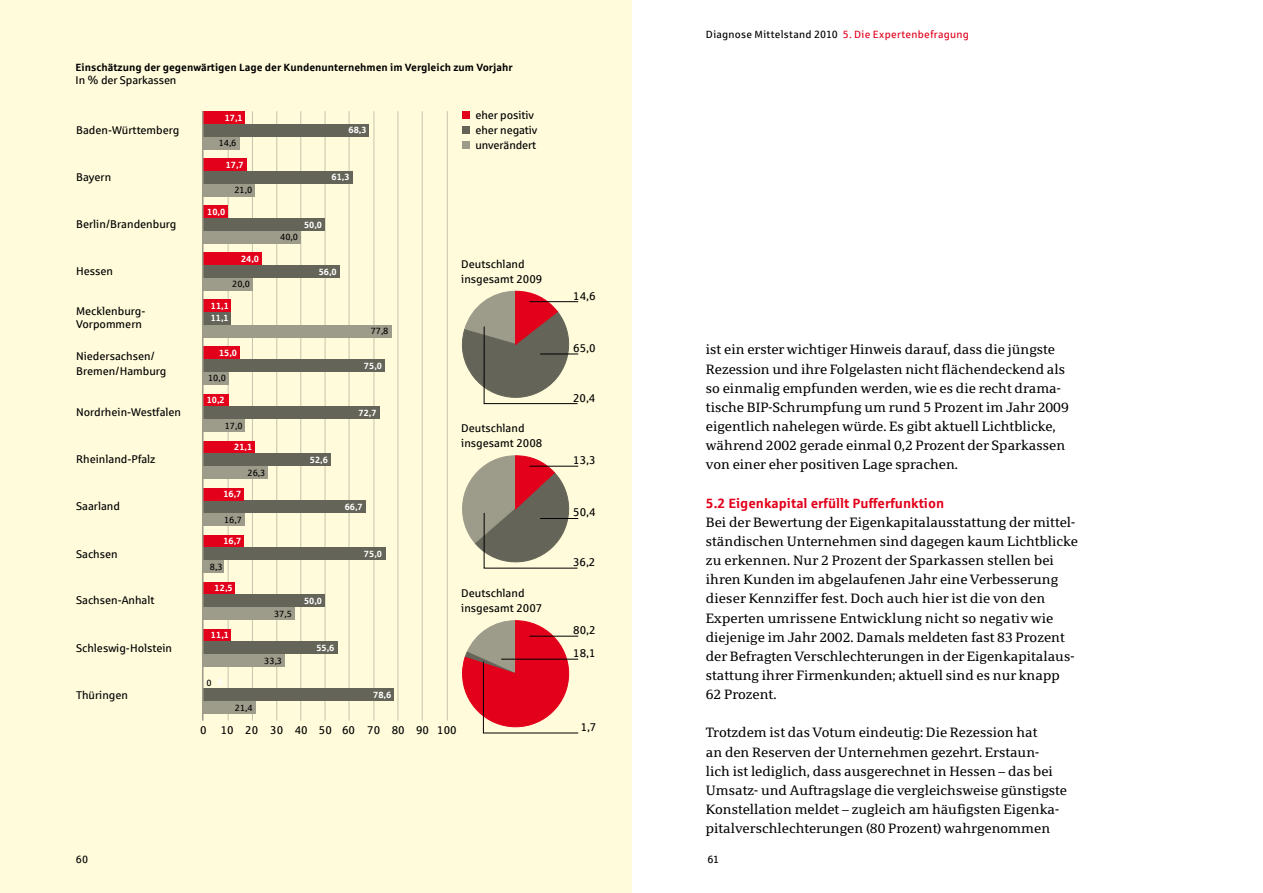
<style>
.page{position:relative;width:1263px;height:893px;background:#fff}
.page>*{position:absolute;margin:0;border:0;box-sizing:border-box;transform-origin:0 0}
.t1{font:13.5px/19.2px "Sparkasse Serif";color:#000}
.t2{font:700 13.5px "Sparkasse Rg";color:#e2001a}
.t3{font:11.25px/14.9px "Sparkasse Rg";color:#000}
.t4{font:700 10.5px "Sparkasse Rg";color:#000}
.t5{font:10.5px "Sparkasse Rg";letter-spacing:.025em;color:#000}
.t6{font:700 9px/12.5px "Sparkasse Rg";color:#fff}
.t7{font:9px "Sparkasse Rg";color:#000}
.s1{font-weight:700;color:#fff}
.s2{color:#e2001a}
</style>
<div class="page">
<div style="left:0;top:0;width:631px;height:893px;background:#fffbdb"></div>
<hr style="left:447px;top:111px;width:1px;height:610px;background:#c6c4ad">
<hr style="left:422px;top:111px;width:1px;height:610px;background:#c6c4ad">
<hr style="left:398px;top:111px;width:1px;height:610px;background:#c6c4ad">
<hr style="left:374px;top:111px;width:1px;height:610px;background:#c6c4ad">
<hr style="left:349px;top:111px;width:1px;height:610px;background:#c6c4ad">
<hr style="left:325px;top:111px;width:1px;height:610px;background:#c6c4ad">
<hr style="left:300px;top:111px;width:1px;height:610px;background:#c6c4ad">
<hr style="left:276px;top:111px;width:1px;height:610px;background:#c6c4ad">
<hr style="left:252px;top:111px;width:1px;height:610px;background:#c6c4ad">
<hr style="left:228px;top:111px;width:1px;height:610px;background:#c6c4ad">
<div style="left:462px;top:111px;width:8px;height:8px;background:#e2001a"></div>
<div style="left:462px;top:126px;width:8px;height:8px;background:#646458"></div>
<div style="left:462px;top:141px;width:8px;height:8px;background:#9d9b8a"></div>
<div style="left:203px;top:252px;width:59px;height:13px;background:#e2001a"></div>
<div style="left:203px;top:299px;width:28px;height:13px;background:#e2001a"></div>
<div style="left:203px;top:265px;width:136px;height:13px;background:#646458"></div>
<div style="left:203px;top:278px;width:49px;height:13px;background:#9d9b8a"></div>
<div style="left:203px;top:205px;width:25px;height:13px;background:#e2001a"></div>
<div style="left:203px;top:218px;width:122px;height:13px;background:#646458"></div>
<div style="left:203px;top:231px;width:98px;height:13px;background:#9d9b8a"></div>
<div style="left:203px;top:158px;width:44px;height:13px;background:#e2001a"></div>
<div style="left:203px;top:171px;width:149px;height:13px;background:#646458"></div>
<div style="left:203px;top:184px;width:52px;height:13px;background:#9d9b8a"></div>
<div style="left:203px;top:111px;width:42px;height:13px;background:#e2001a"></div>
<div style="left:203px;top:124px;width:166px;height:13px;background:#646458"></div>
<div style="left:203px;top:137px;width:36px;height:13px;background:#9d9b8a"></div>
<div style="left:203px;top:394px;width:26px;height:12px;background:#e2001a"></div>
<div style="left:203px;top:406px;width:177px;height:13px;background:#646458"></div>
<div style="left:203px;top:419px;width:42px;height:13px;background:#9d9b8a"></div>
<div style="left:203px;top:346px;width:37px;height:13px;background:#e2001a"></div>
<div style="left:203px;top:441px;width:52px;height:13px;background:#e2001a"></div>
<div style="left:203px;top:359px;width:182px;height:13px;background:#646458"></div>
<div style="left:203px;top:372px;width:25px;height:13px;background:#9d9b8a"></div>
<div style="left:203px;top:312px;width:28px;height:13px;background:#646458"></div>
<div style="left:203px;top:325px;width:189px;height:13px;background:#9d9b8a"></div>
<div style="left:203px;top:535px;width:41px;height:12px;background:#e2001a"></div>
<div style="left:203px;top:547px;width:183px;height:13px;background:#646458"></div>
<div style="left:203px;top:560px;width:21px;height:13px;background:#9d9b8a"></div>
<div style="left:203px;top:513px;width:42px;height:13px;background:#9d9b8a"></div>
<div style="left:203px;top:500px;width:162px;height:13px;background:#646458"></div>
<div style="left:203px;top:488px;width:41px;height:13px;background:#e2001a"></div>
<div style="left:203px;top:453px;width:128px;height:13px;background:#646458"></div>
<div style="left:203px;top:466px;width:65px;height:13px;background:#9d9b8a"></div>
<div style="left:203px;top:688px;width:191px;height:13px;background:#646458"></div>
<div style="left:203px;top:701px;width:53px;height:13px;background:#9d9b8a"></div>
<div style="left:203px;top:629px;width:28px;height:12px;background:#e2001a"></div>
<div style="left:203px;top:641px;width:135px;height:13px;background:#646458"></div>
<div style="left:203px;top:654px;width:81px;height:13px;background:#9d9b8a"></div>
<div style="left:203px;top:582px;width:32px;height:12px;background:#e2001a"></div>
<div style="left:203px;top:594px;width:122px;height:13px;background:#646458"></div>
<div style="left:203px;top:607px;width:91px;height:13px;background:#9d9b8a"></div>
<hr style="left:202px;top:111px;width:2px;height:610px;background:#9d9b8a">
<svg style="left:462px;top:620px;width:117px;height:113px"></svg>
<svg style="left:461px;top:290px;width:117px;height:115px"></svg>
<svg style="left:462px;top:455px;width:116px;height:114px"></svg>
<p class="t4" style="left:76px;top:61px;width:439px">Einschätzung der gegenwärtigen Lage der Kundenunternehmen im Vergleich zum Vorjahr</p>
<p class="t3" style="left:76px;top:73px;width:102px">In % der Sparkassen</p>
<p class="t3" style="left:475px;top:108px;width:63px">eher positiv eher negativ unverändert</p>
<p class="t6" style="left:225px;top:111px;width:20px">17,1</p>
<p class="t3" style="left:76px;top:122px;width:105px">Baden-Württemberg</p>
<p class="t3" style="left:76px;top:169px;width:37px">Bayern</p>
<p class="t3" style="left:76px;top:216px;width:102px">Berlin/Brandenburg</p>
<p class="t3" style="left:76px;top:264px;width:38px">Hessen</p>
<p class="t3" style="left:76px;top:304px;width:71px;line-height:13.5px">Mecklenburg-<br>Vorpommern</p>
<p class="t3" style="left:76px;top:349px;width:92px">Niedersachsen/<br>Bremen/Hamburg</p>
<p class="t3" style="left:76px;top:405px;width:107px">Nordrhein-Westfalen</p>
<p class="t3" style="left:76px;top:452px;width:81px">Rheinland-Pfalz</p>
<p class="t3" style="left:76px;top:499px;width:45px">Saarland</p>
<p class="t3" style="left:76px;top:546px;width:43px">Sachsen</p>
<p class="t3" style="left:76px;top:593px;width:80px">Sachsen-Anhalt</p>
<p class="t3" style="left:76px;top:640px;width:98px">Schleswig-Holstein</p>
<p class="t3" style="left:76px;top:687px;width:54px">Thüringen</p>
<p class="t6" style="left:348px;top:124px;width:20px">68,3</p>
<p class="t7" style="left:219px;top:138px;width:19px">14,6</p>
<p class="t6" style="left:226px;top:158px;width:20px">17,7</p>
<p class="t6" style="left:331px;top:171px;width:20px">61,3</p>
<p class="t7" style="left:234px;top:185px;width:19px">21,0</p>
<p class="t6" style="left:207px;top:205px;width:20px">10,0</p>
<p class="t6" style="left:304px;top:218px;width:20px">50,0</p>
<p class="t7" style="left:280px;top:232px;width:19px">40,0</p>
<p class="t6" style="left:241px;top:252px;width:20px">24,0</p>
<p class="t3" style="left:461px;top:256px;width:83px">Deutschland insgesamt 2009</p>
<p class="t6" style="left:319px;top:265px;width:20px">56,0</p>
<p class="t7" style="left:232px;top:279px;width:19px">20,0</p>
<p class="t6" style="left:211px;top:299px;width:20px">11,1<br>11,1</p>
<p class="t7" style="left:371px;top:326px;width:19px">77,8</p>
<p class="t6" style="left:219px;top:346px;width:20px">15,0</p>
<p class="t6" style="left:364px;top:359px;width:20px">75,0</p>
<p class="t7" style="left:208px;top:373px;width:19px">10,0</p>
<p class="t6" style="left:207px;top:394px;width:20px">10,2</p>
<p class="t6" style="left:359px;top:406px;width:20px">72,7</p>
<p class="t7" style="left:225px;top:420px;width:19px">17,0</p>
<p class="t3" style="left:461px;top:421px;width:83px">Deutschland insgesamt 2008</p>
<p class="t6" style="left:234px;top:441px;width:20px">21,1</p>
<p class="t6" style="left:310px;top:453px;width:20px">52,6</p>
<p class="t7" style="left:248px;top:467px;width:19px">26,3</p>
<p class="t6" style="left:223px;top:488px;width:20px">16,7</p>
<p class="t6" style="left:345px;top:500px;width:20px">66,7</p>
<p class="t7" style="left:224px;top:514px;width:19px">16,7</p>
<p class="t6" style="left:223px;top:535px;width:20px">16,7</p>
<p class="t6" style="left:364px;top:547px;width:20px">75,0</p>
<p class="t7" style="left:210px;top:561px;width:14px">8,3</p>
<p class="t6" style="left:215px;top:582px;width:20px">12,5</p>
<p class="t3" style="left:461px;top:586px;width:83px">Deutschland insgesamt 2007</p>
<p class="t6" style="left:304px;top:594px;width:20px">50,0</p>
<p class="t7" style="left:274px;top:608px;width:19px">37,5</p>
<p class="t6" style="left:211px;top:629px;width:20px">11,1</p>
<p class="t6" style="left:316px;top:641px;width:20px">55,6</p>
<p class="t7" style="left:264px;top:655px;width:19px">33,3</p>
<p class="t7" style="left:207px;top:677px;width:17px">0 <span class="s1">0</span></p>
<p class="t6" style="left:373px;top:688px;width:20px">78,6</p>
<p class="t7" style="left:235px;top:702px;width:19px">21,4</p>
<p class="t3" style="left:200px;top:722px;width:8px">0</p>
<p class="t3" style="left:221px;top:723px;width:237px">10 20 30 40 50 60 70 80 90 100</p>
<p class="t3" style="left:573px;top:288px;width:24px">14,6</p>
<p class="t3" style="left:573px;top:340px;width:24px">65,0</p>
<p class="t3" style="left:573px;top:390px;width:24px">20,4</p>
<p class="t3" style="left:573px;top:452px;width:24px">13,3</p>
<p class="t3" style="left:573px;top:505px;width:24px">50,4</p>
<p class="t3" style="left:573px;top:554px;width:24px">36,2</p>
<p class="t3" style="left:573px;top:618px;width:24px;line-height:23.1px">80,2<br>18,1</p>
<p class="t3" style="left:581px;top:719px;width:17px">1,7</p>
<p class="t5" style="left:76px;top:853px;width:14px">60</p>
<p class="t5" style="left:706px;top:27px;width:265px">Diagnose Mittelstand 2010 <span class="s2">5. Die Expertenbefragung</span></p>
<p class="t1" style="left:706px;top:340px;width:364px">ist ein erster wichtiger Hinweis darauf, dass die jüngste Rezession und ihre Folgelasten nicht flächendeckend als so einmalig empfunden werden, wie es die recht drama&shy;tische BIP-Schrumpfung um rund 5 Prozent im Jahr 2009 eigentlich nahelegen würde. Es gibt aktuell Lichtblicke, während 2002 gerade einmal 0,2 Prozent der Sparkassen von einer eher positiven Lage sprachen.</p>
<p class="t2" style="left:706px;top:494px;width:240px">5.2 Eigenkapital erfüllt Pufferfunktion</p>
<p class="t1" style="left:706px;top:512px;width:374px">Bei der Bewertung der Eigenkapitalausstattung der mittel&shy;ständischen Unternehmen sind dagegen kaum Lichtblicke zu erkennen. Nur 2 Prozent der Sparkassen stellen bei ihren Kunden im abgelaufenen Jahr eine Verbesserung dieser Kennziffer fest. Doch auch hier ist die von den Experten umrissene Entwicklung nicht so negativ wie diejenige im Jahr 2002. Damals meldeten fast 83 Prozent der Befragten Verschlechterungen in der Eigenkapitalaus&shy;stattung ihrer Firmenkunden; aktuell sind es nur knapp 62 Prozent.</p>
<p class="t1" style="left:706px;top:723px;width:363px">Trotzdem ist das Votum eindeutig: Die Rezession hat<br>an den Reserven der Unternehmen gezehrt. Erstaun-<br>lich ist lediglich, dass ausgerechnet in Hessen – das bei Umsatz- und Auftragslage die vergleichsweise günstigste Konstellation meldet – zugleich am häufigsten Eigenka&shy;pitalverschlechterungen (80 Prozent) wahrgenommen</p>
<p class="t5" style="left:707px;top:853px;width:13px">61</p>
</div>
